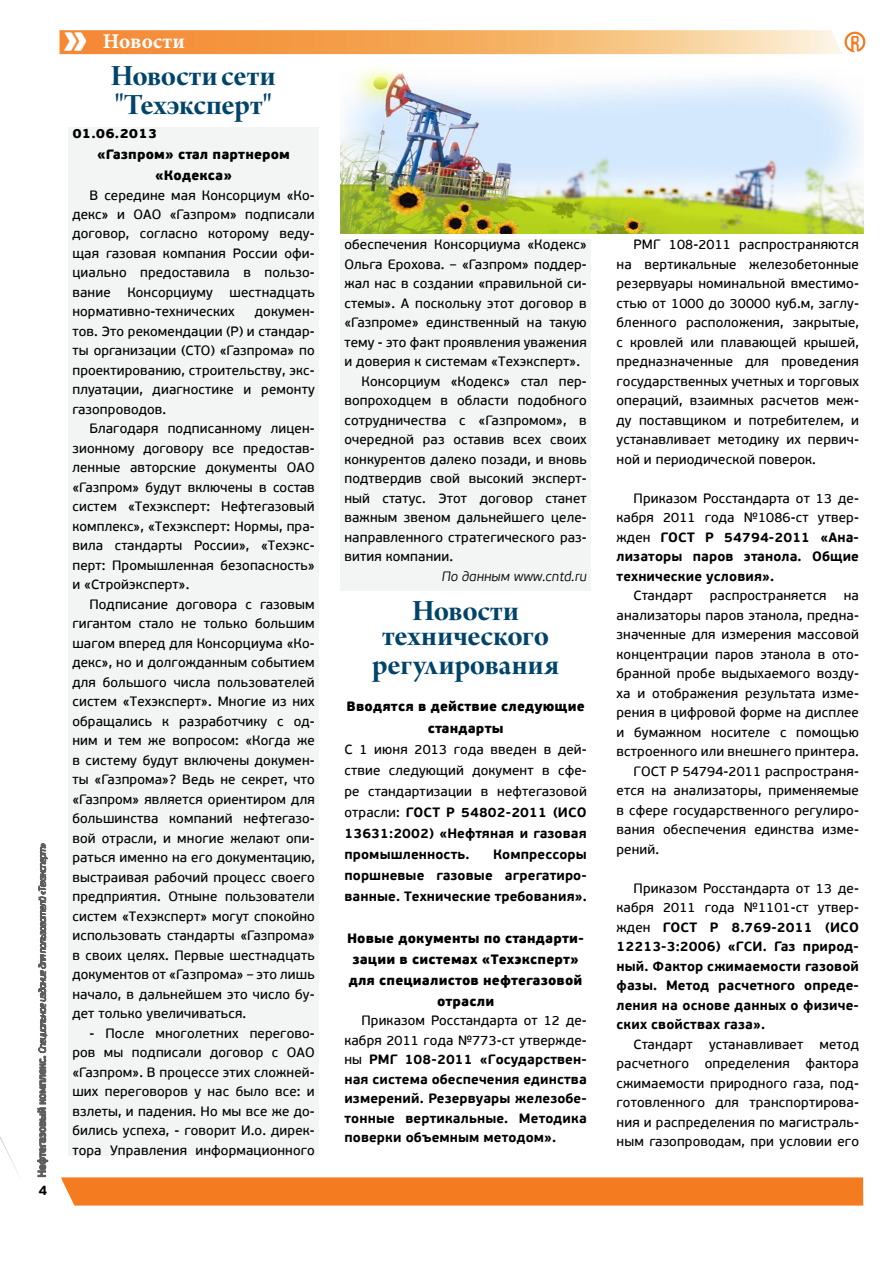
<style>
.page{position:relative;width:893px;height:1263px;background:#fff}
.page>*{position:absolute;margin:0;border:0;box-sizing:border-box;transform-origin:0 0}
.t1{font:900 40.5px "PF Beau Sans Pro";color:#fff}
.t2{font:31.5px/25.5px "Arno Pro Bold Display";letter-spacing:-.005em;color:#00446a;text-align:center}
.t3{font:21px "Minion Pro Bold Capt";letter-spacing:.01em;color:#fff}
.t4{font:13.5px/19.5px "PF Beau Sans Pro Bbook";letter-spacing:.01em;color:#000;text-align:justify}
.t5{font:700 13.5px/19.5px "PF Beau Sans Pro";letter-spacing:.01em;color:#000;text-align:justify}
.t6{font:900 13.5px/21px "PF Beau Sans Pro";letter-spacing:.01em;color:#000;text-align:center}
.t7{font:italic 300 13.5px "PF Beau Sans Pro";letter-spacing:.01em;color:#000}
.s1{font-family:"PF Beau Sans Pro Bbook";font-weight:400}
</style>
<div class="page">
<div style="left:61px;top:1177px;width:802px;height:28px;background:#f47b20"></div>
<svg style="left:0;top:843px;width:80px;height:363px"></svg>
<svg style="left:60px;top:30px;width:805px;height:24px;background:#f6b36e"></svg>
<img style="left:340px;top:69px;width:523px;height:165px">
<div style="left:68px;top:128px;width:251px;height:1028px;background:#f3f4f4"></div>
<div style="left:340px;top:239px;width:251px;height:351px;background:#f3f4f4"></div>
<p class="t5" style="left:38px;top:1181px;width:10px">4</p>
<h1 class="t1" style="left:63px;top:12px;width:27px">»</h1>
<h3 class="t3" style="left:103px;top:26px;width:84px">Новости</h3>
<h2 class="t2" style="left:111px;top:64px;width:166px;line-height:28.5px;text-align:left">Новости сети "Техэксперт"</h2>
<p class="t6" style="left:72px;top:123px;width:86px">01.06.2013</p>
<p class="t6" style="left:97px;top:144px;width:194px">«Газпром» стал партнером</p>
<p class="t6" style="left:155px;top:165px;width:79px">«Кодекса»</p>
<p class="t4" style="left:72px;top:185px;width:244px;text-indent:17px">В середине мая Консорциум «Ко&shy;декс» и ОАО «Газпром» подписали договор, согласно которому веду&shy;щая газовая компания России офи&shy;циально предоставила в пользо&shy;вание Консорциуму шестнадцать нормативно-технических</p>
<p class="t4" style="left:72px;top:302px;width:244px;text-indent:182px">докумен&shy;тов. Это рекомендации (Р) и стандар&shy;ты организации (СТО) «Газпрома» по проектированию, строительству, экс&shy;плуатации, диагностике и ремонту газопроводов.</p>
<p class="t4" style="left:72px;top:419px;width:244px;text-indent:17px">Благодаря подписанному лицен&shy;зионному договору все предостав&shy;ленные авторские документы ОАО «Газпром» будут включены в состав систем «Техэксперт: Нефтегазовый комплекс», «Техэксперт: Нормы, пра&shy;вила стандарты России», «Техэкс&shy;перт: Промышленная безопасность» и «Стройэксперт».</p>
<p class="t4" style="left:72px;top:595px;width:244px;text-indent:17px">Подписание договора с газовым гигантом стало не только большим шагом вперед для Консорциума «Ко&shy;декс», но и долгожданным событием для большого числа пользователей систем «Техэксперт». Многие из них обращались к разработчику с од&shy;ним и тем же вопросом: «Когда же в систему будут включены докумен&shy;ты «Газпрома»? Ведь не секрет, что «Газпром» является ориентиром для большинства компаний нефтегазо&shy;вой отрасли, и многие желают опи&shy;раться именно на его документацию, выстраивая рабочий процесс своего предприятия. Отныне пользователи систем «Техэксперт» могут спокойно использовать стандарты «Газпрома» в своих целях. Первые шестнадцать документов от «Газпрома» – это лишь начало, в дальнейшем это число бу&shy;дет только увеличиваться.</p>
<p class="t4" style="left:72px;top:1024px;width:244px;text-indent:17px">- После многолетних перегово&shy;ров мы подписали договор с ОАО «Газпром». В процессе этих сложней&shy;ших переговоров у нас было все: и взлеты, и падения. Но мы все же до&shy;бились успеха, - говорит И.о. дирек&shy;тора Управления информационного</p>
<p class="t4" style="left:344px;top:235px;width:244px">обеспечения Консорциума «Кодекс»</p>
<p class="t4" style="left:344px;top:255px;width:244px">Ольга Ерохова. – «Газпром» поддер-</p>
<p class="t4" style="left:344px;top:274px;width:244px">жал нас в создании «правильной си-</p>
<p class="t4" style="left:344px;top:294px;width:244px">стемы». А поскольку этот договор в</p>
<p class="t4" style="left:344px;top:313px;width:244px">«Газпроме» единственный на такую</p>
<p class="t4" style="left:344px;top:333px;width:244px">тему - это факт проявления уважения</p>
<p class="t4" style="left:344px;top:352px;width:237px">и доверия к системам «Техэксперт».</p>
<p class="t4" style="left:361px;top:372px;width:227px">Консорциум «Кодекс» стал пер-</p>
<p class="t4" style="left:344px;top:391px;width:244px">вопроходцем в области подобного</p>
<p class="t4" style="left:344px;top:411px;width:244px">сотрудничества с «Газпромом», в</p>
<p class="t4" style="left:344px;top:430px;width:244px">очередной раз оставив всех своих</p>
<p class="t4" style="left:344px;top:450px;width:244px">конкурентов далеко позади, и вновь</p>
<p class="t4" style="left:344px;top:469px;width:244px">подтвердив свой высокий эксперт-</p>
<p class="t4" style="left:344px;top:489px;width:244px">ный статус. Этот договор станет</p>
<p class="t4" style="left:344px;top:508px;width:244px">важным звеном дальнейшего целе-</p>
<p class="t4" style="left:344px;top:528px;width:244px">направленного стратегического раз-</p>
<p class="t4" style="left:344px;top:547px;width:110px">вития компании.</p>
<p class="t7" style="left:442px;top:568px;width:147px">По данным www.cntd.ru</p>
<h2 class="t2" style="left:382px;top:599px;width:168px">Новости технического</h2>
<h2 class="t2" style="left:372px;top:653px;width:188px">регулирования</h2>
<p class="t6" style="left:347px;top:696px;width:240px">Вводятся в действие следующие стандарты</p>
<p class="t4" style="left:344px;top:739px;width:244px;line-height:21px">С 1 июня 2013 года введен в дей&shy;ствие следующий документ в сфе&shy;ре стандартизации в нефтегазовой</p>
<p class="t5" style="left:344px;top:802px;width:244px;line-height:21px"><span class="s1">отрасли:</span> ГОСТ Р 54802-2011 (ИСО 13631:2002) «Нефтяная и газовая промышленность.</p>
<p class="t5" style="left:344px;top:844px;width:244px;line-height:21px;text-indent:149px">Компрессоры поршневые газовые агрегатиро&shy;ванные. Технические требования».</p>
<p class="t6" style="left:347px;top:927px;width:239px">Новые документы по стандарти&shy;зации в системах «Техэксперт» для специалистов нефтегазовой отрасли</p>
<p class="t4" style="left:344px;top:1011px;width:244px;text-align:right">Приказом Росстандарта от 12 де&shy;кабря 2011 года №773-ст утвержде-</p>
<p class="t5" style="left:344px;top:1050px;width:244px"><span class="s1">ны</span> РМГ 108-2011 «Государствен&shy;ная система обеспечения единства измерений. Резервуары железобе&shy;тонные вертикальные. Методика поверки объемным методом».</p>
<p class="t4" style="left:617px;top:235px;width:244px;text-indent:17px">РМГ 108-2011 распространяются на вертикальные железобетонные резервуары номинальной вместимо&shy;стью от 1000 до 30000 куб.м, заглу&shy;бленного расположения, закрытые, с кровлей или плавающей крышей, предназначенные для проведения государственных учетных и торговых операций, взаимных расчетов меж&shy;ду поставщиком и потребителем, и устанавливает методику их первич&shy;ной и периодической поверок.</p>
<p class="t4" style="left:617px;top:489px;width:244px;text-align:right">Приказом Росстандарта от 13 де&shy;кабря 2011 года №1086-ст утвер-</p>
<p class="t5" style="left:617px;top:528px;width:244px"><span class="s1">жден</span> ГОСТ Р 54794-2011 «Ана&shy;лизаторы паров этанола. Общие технические условия».</p>
<p class="t4" style="left:634px;top:586px;width:61px">Стандарт</p>
<p class="t4" style="left:710px;top:586px;width:118px">распространяется</p>
<p class="t4" style="left:844px;top:586px;width:17px">на</p>
<p class="t4" style="left:617px;top:606px;width:244px">анализаторы паров этанола, предна-</p>
<p class="t4" style="left:617px;top:625px;width:244px">значенные для измерения массовой</p>
<p class="t4" style="left:617px;top:645px;width:244px">концентрации паров этанола в ото-</p>
<p class="t4" style="left:617px;top:664px;width:244px">бранной пробе выдыхаемого возду-</p>
<p class="t4" style="left:617px;top:684px;width:244px">ха и отображения результата изме-</p>
<p class="t4" style="left:617px;top:703px;width:244px">рения в цифровой форме на дисплее</p>
<p class="t4" style="left:617px;top:723px;width:244px">и бумажном носителе с помощью</p>
<p class="t4" style="left:617px;top:742px;width:244px">встроенного или внешнего принтера.</p>
<p class="t4" style="left:634px;top:762px;width:227px">ГОСТ Р 54794-2011 распространя-</p>
<p class="t4" style="left:617px;top:781px;width:244px">ется на анализаторы, применяемые</p>
<p class="t4" style="left:617px;top:801px;width:244px">в сфере государственного регулиро-</p>
<p class="t4" style="left:617px;top:820px;width:244px">вания обеспечения единства изме-</p>
<p class="t4" style="left:617px;top:840px;width:44px">рений.</p>
<p class="t4" style="left:617px;top:879px;width:244px;text-align:right">Приказом Росстандарта от 13 де&shy;кабря 2011 года №1101-ст утвер-</p>
<p class="t5" style="left:617px;top:918px;width:244px"><span class="s1">жден</span> ГОСТ Р 8.769-2011 (ИСО 12213-3:2006) «ГСИ. Газ природ&shy;ный. Фактор сжимаемости газовой фазы. Метод расчетного опреде&shy;ления на основе данных о физиче&shy;ских свойствах газа».</p>
<p class="t4" style="left:617px;top:1035px;width:244px;text-indent:17px">Стандарт устанавливает метод расчетного определения фактора сжимаемости природного газа, под&shy;готовленного для транспортирова&shy;ния и распределения по магистраль&shy;ным газопроводам, при условии его</p>
</div>
